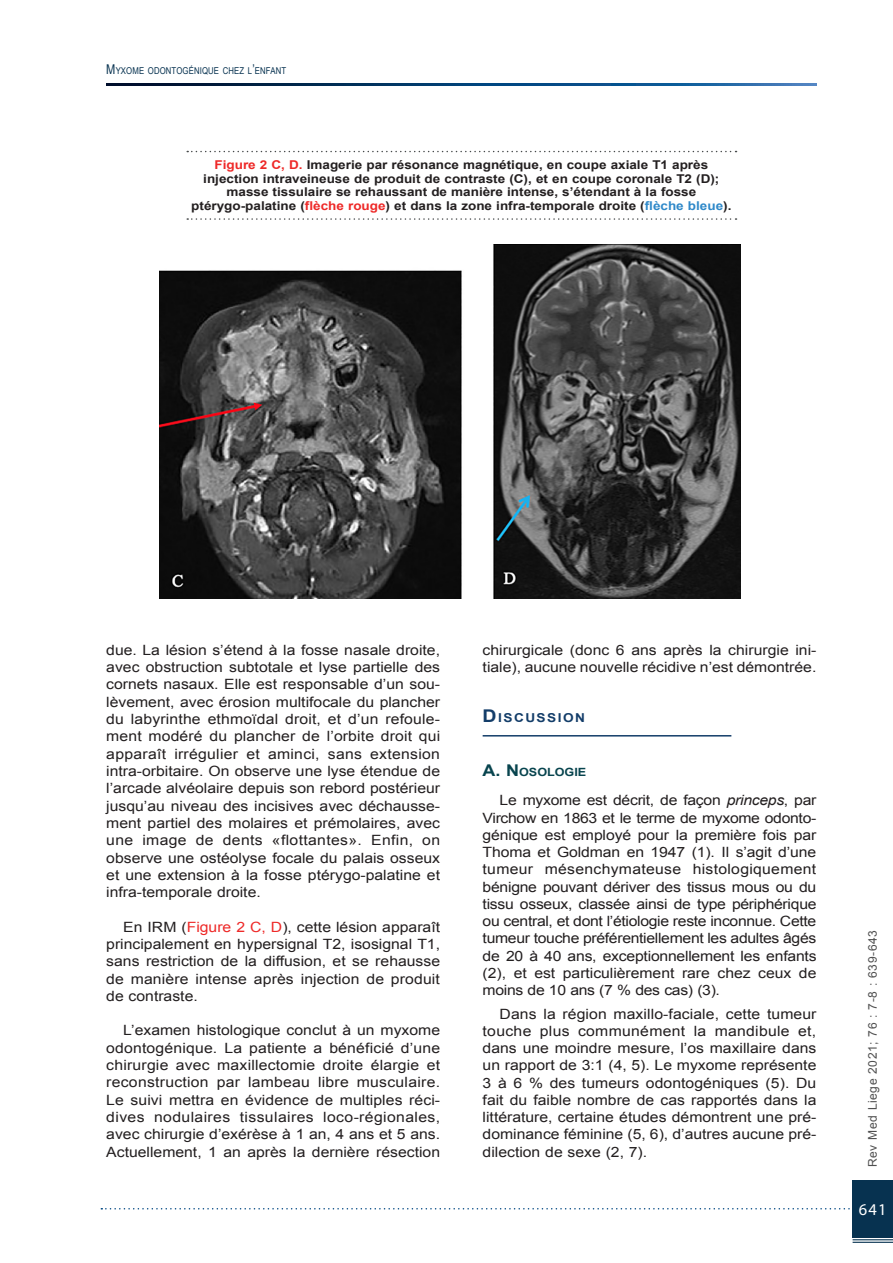
<style>
.page{position:relative;width:893px;height:1263px;background:#fff}
.page>*{position:absolute;margin:0;border:0;box-sizing:border-box;transform-origin:0 0}
.t1{font:16.5px "Myriad Pro";color:#fff}
.Texte_2020{font:14.1px/17.4px "Arial";color:#231f20;text-align:justify;scale:1.11 1}
.Titre_1_2020{font:700 12.3px "Arial";letter-spacing:.105em;color:#133d69;scale:1.11 1}
.Légendes_Tab_et_Fig{font:700 12.15px/13.5px "Arial";color:#231f20;text-align:center;scale:1.11 1}
.t2{font:12px "Arial";letter-spacing:.05em;color:#505050}
.Titre_2_2020{font:700 11.4px "Arial";color:#08444e;scale:1.11 1}
.t3{font:9.45px "Arial Narrow";letter-spacing:.015em;color:#073250}
.s1{font-size:13.5px}
.s2{color:#ee2928}
.s3{color:#2f89c9}
.s4{font-size:17.55px}
.s5{font-size:16.2px}
.s6{font-style:italic}
</style>
<div class="page">
<svg style="left:101px;top:1208px;width:752px;height:1px"></svg>
<div style="left:853px;top:1180px;width:40px;height:57px;background:#073250"></div>
<hr style="left:853px;top:1239px;width:40px;height:1px;background:#073250">
<hr style="left:853px;top:1242px;width:40px;height:1px;background:#073250">
<svg style="left:106px;top:84px;width:710px;height:1px"></svg>
<img style="left:159px;top:244px;width:582px;height:355px">
<hr style="left:483px;top:735px;width:248px;height:1px;background:#133d69">
<svg style="left:187px;top:151px;width:549px;height:1px"></svg>
<svg style="left:187px;top:218px;width:549px;height:2px"></svg>
<p class="t3" style="left:106px;top:63px;width:181px"><span class="s1">M</span>YXOME ODONTOGÉNIQUE CHEZ L<span class="s1">’</span>ENFANT</p>
<p class="Légendes_Tab_et_Fig" style="left:191px;top:159px;width:488px"><span class="s2">Figure 2 C, D.</span> Imagerie par résonance magnétique, en coupe axiale T1 après injection intraveineuse de produit de contraste (C), et en coupe coronale T2 (D); masse tissulaire se rehaussant de manière intense, s’étendant à la fosse ptérygo-palatine (<span class="s2">flèche rouge</span>) et dans la zone infra-temporale droite (<span class="s3">flèche bleue</span>).</p>
<p class="Texte_2020" style="left:106px;top:641px;width:302px">due. La lésion s’étend à la fosse nasale droite, avec obstruction subtotale et lyse partielle des cornets nasaux. Elle est responsable d’un sou&shy;lèvement, avec érosion multifocale du plancher du labyrinthe ethmoïdal droit, et d’un refoule&shy;ment modéré du plancher de l’orbite droit qui apparaît irrégulier et aminci, sans extension intra-orbitaire. On observe une lyse étendue de l’arcade alvéolaire depuis son rebord postérieur jusqu’au niveau des incisives avec déchausse&shy;ment partiel des molaires et prémolaires, avec une image de dents «flottantes». Enfin, on observe une ostéolyse focale du palais osseux et une extension à la fosse ptérygo-palatine et infra-temporale droite.</p>
<p class="Texte_2020" style="left:106px;top:918px;width:302px;text-indent:17px">En IRM (<span class="s2">Figure 2 C, D</span>), cette lésion apparaît principalement en hypersignal T2, isosignal T1, sans restriction de la diffusion, et se rehausse de manière intense après injection de produit de contraste.</p>
<p class="Texte_2020" style="left:106px;top:1022px;width:302px;text-indent:17px">L’examen histologique conclut à un myxome odontogénique. La patiente a bénéficié d’une chirurgie avec maxillectomie droite élargie et reconstruction par lambeau libre musculaire.<br>Le suivi mettra en évidence de multiples réci&shy;dives nodulaires tissulaires loco-régionales, avec chirurgie d’exérèse à 1 an, 4 ans et 5 ans.<br>Actuellement, 1 an après la dernière résection</p>
<p class="Texte_2020" style="left:483px;top:641px;width:302px">chirurgicale (donc 6 ans après la chirurgie ini&shy;tiale), aucune nouvelle récidive n’est démontrée.</p>
<p class="Titre_1_2020" style="left:483px;top:710px;width:94px"><span class="s4">D</span>ISCUSSION</p>
<p class="Titre_2_2020" style="left:483px;top:764px;width:95px"><span class="s5">A. N</span> OSOLOGIE</p>
<p class="Texte_2020" style="left:483px;top:792px;width:302px;text-indent:17px">Le myxome est décrit, de façon <span class="s6">princeps</span>, par Virchow en 1863 et le terme de myxome odonto&shy;génique est employé pour la première fois par Thoma et Goldman en 1947 (1). Il s’agit d’une tumeur mésenchymateuse histologiquement bénigne pouvant dériver des tissus mous ou du tissu osseux, classée ainsi de type périphérique ou central, et dont l’étiologie reste inconnue. Cette tumeur touche préférentiellement les adultes âgés de 20 à 40 ans, exceptionnellement les enfants (2), et est particulièrement rare chez ceux de moins de 10 ans (7 % des cas) (3).</p>
<p class="Texte_2020" style="left:483px;top:1005px;width:302px;text-indent:17px">Dans la région maxillo-faciale, cette tumeur touche plus communément la mandibule et, dans une moindre mesure, l’os maxillaire dans un rapport de 3:1 (4, 5). Le myxome représente 3 à 6 % des tumeurs odontogéniques (5). Du fait du faible nombre de cas rapportés dans la littérature, certaine études démontrent une pré&shy;dominance féminine (5, 6), d’autres aucune pré&shy;dilection de sexe (2, 7).</p>
<p class="t2" style="left:865px;top:1167px;width:239px;rotate:-90deg">Rev Med Liege 2021; 76 : 7-8 : 639-643</p>
<p class="t1" style="left:859px;top:1199px;width:29px">641</p>
</div>
